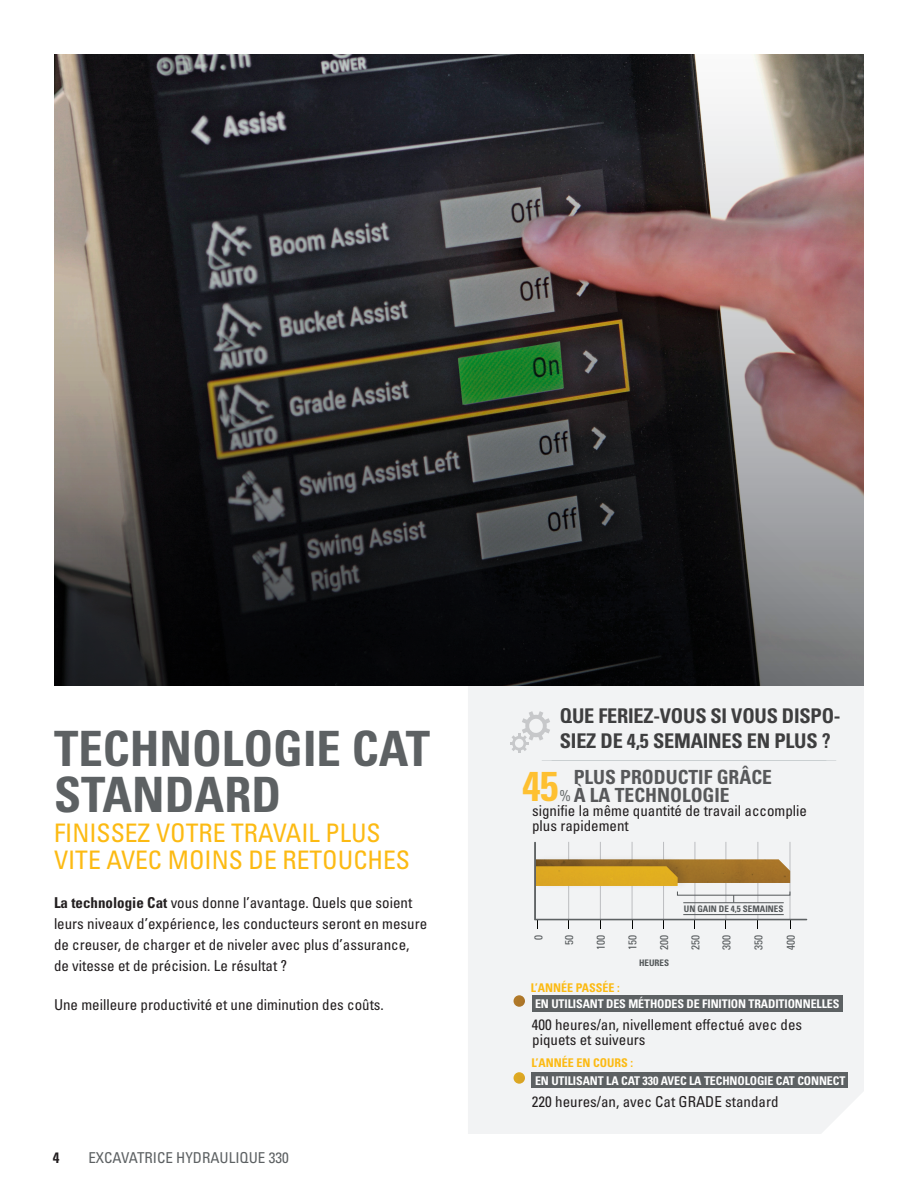
<style>
.page{position:relative;width:918px;height:1188px;background:#fff}
.page>*{position:absolute;margin:0;border:0;box-sizing:border-box;transform-origin:0 0}
.Headline_large_gray{font:48.75px/45.9px "Univers LTCYR 67 Bold Cond";color:#5d6163}
._45{font:41.55px "Univers LTCYR 67 Bold Cond";color:#fec031}
.Subhead_small_yellow{font:condensed 25.5px/27px "Univers LTCYR 57";color:#fcba13}
.t1{font:20.25px/24.3px "Univers LTCYR 67 Bold Cond";letter-spacing:-.01em;color:#3e3e3f}
.SH{font:19.5px/18px "Univers LTCYR 67 Bold Cond";color:#57585a}
.t2{font:condensed 15.6px "Univers LTCYR 57";color:#686c6c}
.Body_copy_with_12pts{font:condensed 15px/21px "Univers LTCYR 57";color:#231f20}
.text-black{font:condensed 15px/15px "Univers LTCYR 57";color:#231f20}
.t3{font:condensed 15px "Univers LTCYR 57";color:#5d6163}
.t4{font:15px "Univers LTCYR 67 Bold Cond";color:#231f20}
.text-white{font:12px "Univers LTCYR 67 Bold Cond";letter-spacing:-.01em;color:#fff}
.text-Cat_Yellow{font:12px "Univers LTCYR 67 Bold Cond";color:#fcba13}
.Scale-_s{font:condensed 11.25px "Univers LTCYR 57";color:#535759}
.graph-callouts{font:9px "Univers LTCYR 67 Bold Cond";color:#535759}
.s1{font-family:"Univers LTCYR 67 Bold Cond";font-stretch:normal}
</style>
<div class="page">
<div style="left:468px;top:686px;width:396px;height:448px;background:#f2f3f4"></div>
<img style="left:54px;top:54px;width:810px;height:291px">
<svg style="left:54px;top:345px;width:810px;height:341px;background:#333231"></svg>
<hr style="left:542px;top:760px;width:284px;height:1px;background:#bcc2c6">
<div style="left:532px;top:995px;width:310px;height:16px;background:#5d6163"></div>
<svg style="left:514px;top:995px;width:11px;height:12px"></svg>
<div style="left:532px;top:1072px;width:316px;height:15px;background:#5d6163"></div>
<svg style="left:514px;top:1072px;width:11px;height:12px"></svg>
<svg style="left:510px;top:711px;width:40px;height:42px"></svg>
<svg style="left:534px;top:842px;width:273px;height:87px"></svg>
<hr style="left:552px;top:760px;width:284px;height:1px;background:#bcc2c6">
<p class="Headline_large_gray" style="left:54px;top:725px;width:378px">TECHNOLOGIE CAT<br>STANDARD</p>
<p class="Subhead_small_yellow" style="left:54px;top:819px;width:358px">FINISSEZ VOTRE TRAVAIL PLUS<br>VITE AVEC MOINS DE RETOUCHES</p>
<p class="Body_copy_with_12pts" style="left:54px;top:892px;width:375px"><span class="s1">La technologie Cat</span> vous donne l’avantage. Quels que soient leurs niveaux d’expérience, les conducteurs seront en mesure de creuser, de charger et de niveler avec plus d’assurance, de vitesse et de précision. Le résultat ?</p>
<p class="Body_copy_with_12pts" style="left:54px;top:994px;width:331px">Une meilleure productivité et une diminution des coûts.</p>
<p class="t4" style="left:53px;top:1148px;width:8px">4</p>
<p class="t3" style="left:88px;top:1148px;width:202px">EXCAVATRICE HYDRAULIQUE 330</p>
<p class="t1" style="left:560px;top:704px;width:282px">QUE FERIEZ-VOUS SI VOUS DISPO-<br>SIEZ DE 4,5 SEMAINES EN PLUS ?</p>
<p class="_45" style="left:522px;top:760px;width:38px">45</p>
<p class="SH" style="left:574px;top:767px;width:200px">PLUS PRODUCTIF GRÂCE<br>À LA TECHNOLOGIE</p>
<p class="text-black" style="left:532px;top:803px;width:276px">signifie la même quantité de travail accomplie plus rapidement</p>
<p class="t2" style="left:559px;top:785px;width:14px">%</p>
<p class="graph-callouts" style="left:684px;top:903px;width:101px">UN GAIN DE 4,5 SEMAINES</p>
<p class="Scale-_s" style="left:531px;top:940px;width:6px;rotate:-90deg">0</p>
<p class="Scale-_s" style="left:594px;top:950px;width:16px;rotate:-90deg">100</p>
<p class="Scale-_s" style="left:562px;top:945px;width:11px;rotate:-90deg">50</p>
<p class="Scale-_s" style="left:625px;top:950px;width:16px;rotate:-90deg">150</p>
<p class="Scale-_s" style="left:657px;top:950px;width:16px;rotate:-90deg">200</p>
<p class="Scale-_s" style="left:688px;top:950px;width:16px;rotate:-90deg">250</p>
<p class="Scale-_s" style="left:719px;top:950px;width:16px;rotate:-90deg">300</p>
<p class="graph-callouts" style="left:639px;top:958px;width:32px">HEURES</p>
<p class="text-Cat_Yellow" style="left:531px;top:980px;width:90px">L’ANNÉE PASSÉE :</p>
<p class="Scale-_s" style="left:751px;top:950px;width:16px;rotate:-90deg">350</p>
<p class="Scale-_s" style="left:784px;top:950px;width:16px;rotate:-90deg">400</p>
<p class="text-white" style="left:535px;top:996px;width:306px">EN UTILISANT DES MÉTHODES DE FINITION TRADITIONNELLES</p>
<p class="text-black" style="left:532px;top:1017px;width:272px">400 heures/an, nivellement effectué avec des piquets et suiveurs</p>
<p class="text-Cat_Yellow" style="left:532px;top:1056px;width:103px">L’ANNÉE EN COURS :</p>
<p class="text-white" style="left:535px;top:1073px;width:312px">EN UTILISANT LA CAT 330 AVEC LA TECHNOLOGIE CAT CONNECT</p>
<p class="text-black" style="left:532px;top:1094px;width:248px">220 heures/an, avec Cat GRADE standard</p>
</div>
